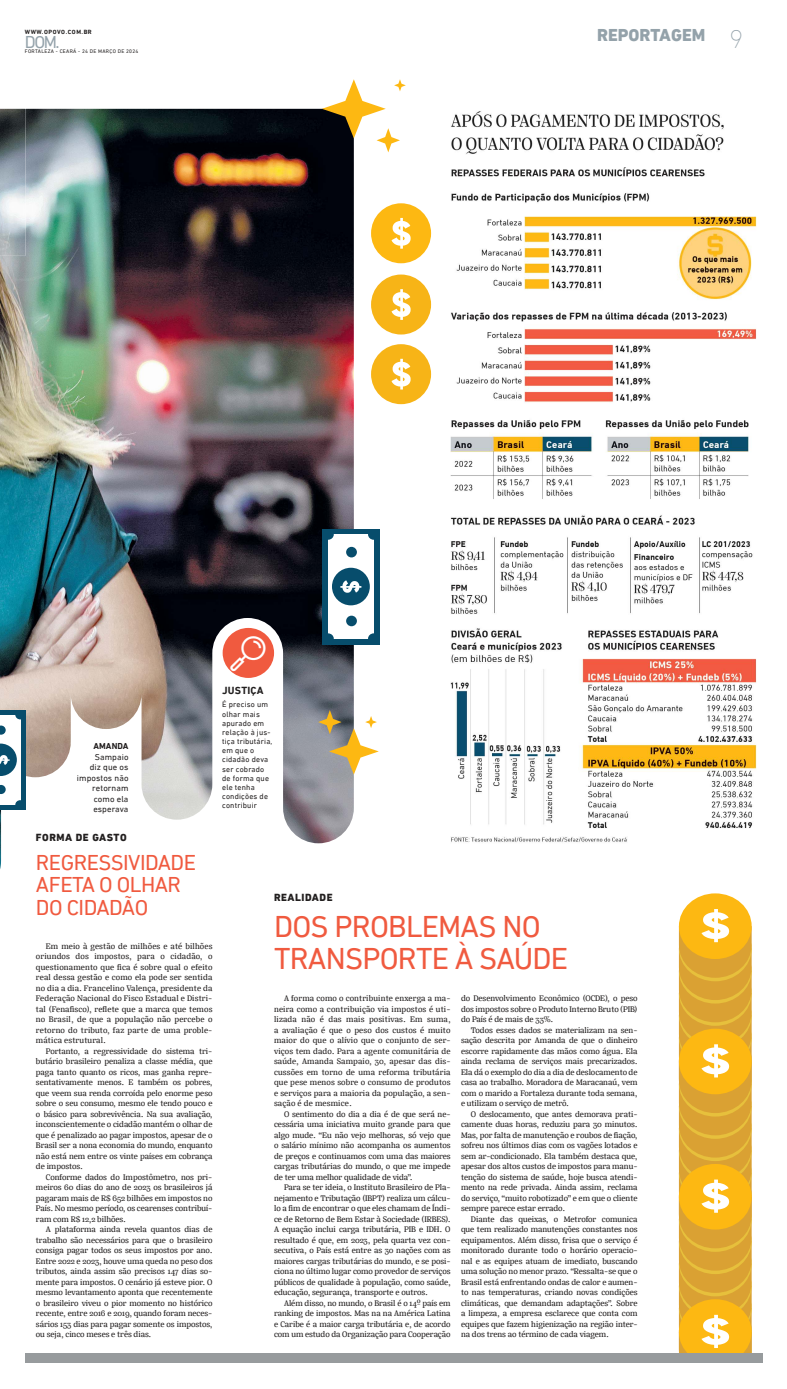
<style>
.page{position:relative;width:787px;height:1389px;background:#fff}
.page>*{position:absolute;margin:0;border:0;box-sizing:border-box;transform-origin:0 0}
.t1{font:30.62px/31.5px "DIN Next LT Pro";letter-spacing:-.025em;color:#f05a3f}
.t2{font:200 26.25px "DIN Next LT Pro";color:#94a2aa}
.t3{font:21.88px/22.8px "DIN Next LT Pro";letter-spacing:-.025em;color:#f05a3f}
.t4{font:800 17.5px "DIN Next LT Pro";color:#94a2aa}
.t5{font:17.5px "DIN Next LT Pro";color:#94a2aa}
.t6{font:800 10.5px "DIN Next LT Pro";letter-spacing:.05em;color:#221f1f}
.t7{font:700 10.5px "DIN Next LT Pro";letter-spacing:.025em;color:#221f1f}
.t8{font:8.75px/10.5px "Silva Text";letter-spacing:-.01em;color:#221f1f;text-align:justify}
.t9{font:8.75px/10.5px "DIN Next LT Pro";letter-spacing:.01em;color:#221f1f;text-align:right}
.t10{font:700 8.75px "DIN Next LT Pro";letter-spacing:.01em;color:#221f1f}
.t11{font:7.88px/9.2px "DIN Next LT Pro";letter-spacing:.02em;color:#221f1f}
.t12{font:700 6.12px "DIN Next LT Pro";letter-spacing:.09em;color:#221f1f}
.t13{font:5.25px "DIN Next LT Pro";letter-spacing:.06em;color:#221f1f}
</style>
<div class="page">
<img style="left:0;top:109px;width:354px;height:760px">
<svg style="left:0;top:710px;width:25px;height:100px"></svg>
<div style="left:0;top:715px;width:20px;height:90px;background:#fff"></div>
<svg style="left:0;top:785px;width:6px;height:9px"></svg>
<svg style="left:0;top:726px;width:6px;height:9px"></svg>
<div style="left:15px;top:800px;width:10px;height:9px;background:#074d6c;border-radius:50%"></div>
<div style="left:15px;top:710px;width:10px;height:9px;background:#074d6c;border-radius:50%"></div>
<svg style="left:0;top:744px;width:17px;height:32px"></svg>
<div style="left:322px;top:529px;width:57px;height:115px;background:#074d6c"></div>
<div style="left:328px;top:534px;width:45px;height:105px;background:#fff"></div>
<div style="left:332px;top:568px;width:37px;height:37px;background:#074d6c;border-radius:50%"></div>
<div style="left:346px;top:616px;width:11px;height:10px;background:#074d6c;border-radius:50%"></div>
<div style="left:346px;top:547px;width:11px;height:10px;background:#074d6c;border-radius:50%"></div>
<div style="left:368px;top:633px;width:11px;height:11px;background:#074d6c;border-radius:50%"></div>
<div style="left:368px;top:529px;width:11px;height:11px;background:#074d6c;border-radius:50%"></div>
<div style="left:322px;top:633px;width:11px;height:11px;background:#074d6c;border-radius:50%"></div>
<div style="left:322px;top:529px;width:11px;height:11px;background:#074d6c;border-radius:50%"></div>
<svg style="left:340px;top:580px;width:21px;height:13px"></svg>
<div style="left:371px;top:344px;width:60px;height:60px;background:#f7b417;border-radius:50%"></div>
<svg style="left:391px;top:359px;width:19px;height:31px"></svg>
<div style="left:371px;top:275px;width:60px;height:60px;background:#f7b417;border-radius:50%"></div>
<svg style="left:391px;top:289px;width:19px;height:31px"></svg>
<div style="left:371px;top:203px;width:60px;height:60px;background:#fdb812;border-radius:50%"></div>
<svg style="left:391px;top:218px;width:19px;height:31px"></svg>
<svg style="left:318px;top:710px;width:60px;height:65px"></svg>
<img style="left:450px;top:111px;width:307px;height:731px">
<div style="left:678px;top:893px;width:73px;height:66px;background:#fdb812;border-radius:50%"></div>
<svg style="left:678px;top:909px;width:73px;height:444px;background:#eab337"></svg>
<div style="left:222px;top:628px;width:52px;height:50px;background:#f05a3f;border-radius:50%"></div>
<svg style="left:322px;top:79px;width:83px;height:73px"></svg>
<img style="left:0;top:108px;width:25px;height:148px">
<div style="left:25px;top:1358px;width:736px;height:5px;background:#979b9d"></div>
<div style="left:25px;top:1353px;width:736px;height:5px;background:#979b9d"></div>
<p class="t12" style="left:25px;top:30px;width:68px">WWW.OPOVO.COM.BR</p>
<h3 class="t5" style="left:25px;top:32px;width:36px">DOM.</h3>
<p class="t13" style="left:25px;top:49px;width:115px">FORTALEZA - CEARÁ - 24 DE MARÇO DE 2024</p>
<h3 class="t4" style="left:596px;top:25px;width:110px">REPORTAGEM</h3>
<h2 class="t2" style="left:729px;top:24px;width:15px">9</h2>
<p class="t10" style="left:93px;top:743px;width:37px">AMANDA</p>
<p class="t9" style="left:77px;top:751px;width:53px">Sampaio<br>diz que os impostos não retornam como ela esperava</p>
<p class="t6" style="left:36px;top:831px;width:92px">FORMA DE GASTO</p>
<h3 class="t3" style="left:36px;top:851px;width:161px">REGRESSIVIDADE<br>AFETA O OLHAR<br>DO CIDADÃO</h3>
<p class="t8" style="left:36px;top:941px;width:178px;text-indent:10px">Em meio à gestão de milhões e até bilhões oriundos dos impostos, para o cidadão, o questionamento que fica é sobre qual o efeito real dessa gestão e como ela pode ser sentida no dia a dia. Francelino Valença, presidente da Federação Nacional do Fisco Estadual e Distri&shy;tal (Fenafisco), reflete que a marca que temos no Brasil, de que a população não percebe o retorno do tributo, faz parte de uma proble&shy;mática estrutural.</p>
<p class="t8" style="left:36px;top:1046px;width:178px;text-indent:10px">Portanto, a regressividade do sistema tri&shy;butário brasileiro penaliza a classe média, que paga tanto quanto os ricos, mas ganha repre&shy;sentativamente menos. E também os pobres, que veem sua renda corroída pelo enorme peso sobre o seu consumo, mesmo ele tendo pouco e o básico para sobrevivência. Na sua avaliação, inconscientemente o cidadão mantém o olhar de que é penalizado ao pagar impostos, apesar de o Brasil ser a nona economia do mundo, enquanto não está nem entre os vinte países em cobrança de impostos.</p>
<p class="t8" style="left:36px;top:1172px;width:178px;text-indent:10px">Conforme dados do Impostômetro, nos pri&shy;meiros 60 dias do ano de 2023 os brasileiros já pagaram mais de R$ 652 bilhões em impostos no País. No mesmo período, os cearenses contribuí&shy;ram com R$ 12,2 bilhões.</p>
<p class="t8" style="left:36px;top:1224px;width:178px;text-indent:10px">A plataforma ainda revela quantos dias de trabalho são necessários para que o brasileiro consiga pagar todos os seus impostos por ano.<br>Entre 2022 e 2023, houve uma queda no peso dos tributos, ainda assim são precisos 147 dias so&shy;mente para impostos. O cenário já esteve pior. O mesmo levantamento aponta que recentemente o brasileiro viveu o pior momento no histórico recente, entre 2016 e 2019, quando foram neces&shy;sários 153 dias para pagar somente os impostos, ou seja, cinco meses e três dias.</p>
<p class="t7" style="left:222px;top:687px;width:43px">JUSTIÇA</p>
<p class="t11" style="left:222px;top:700px;width:52px">É preciso um olhar mais apurado em relação à jus&shy;tiça tributária, em que o cidadão deva ser cobrado de forma que ele tenha condições de contribuir</p>
<p class="t6" style="left:274px;top:892px;width:60px">REALIDADE</p>
<h1 class="t1" style="left:274px;top:911px;width:295px">DOS PROBLEMAS NO<br>TRANSPORTE À SAÚDE</h1>
<p class="t8" style="left:274px;top:993px;width:178px;text-indent:10px">A forma como o contribuinte enxerga a ma&shy;neira como a contribuição via impostos é uti&shy;lizada não é das mais positivas. Em suma, a avaliação é que o peso dos custos é muito maior do que o alívio que o conjunto de ser&shy;viços tem dado. Para a agente comunitária de saúde, Amanda Sampaio, 30, apesar das dis&shy;cussões em torno de uma reforma tributária que pese menos sobre o consumo de produtos e serviços para a maioria da população, a sen&shy;sação é de mesmice.</p>
<p class="t8" style="left:274px;top:1109px;width:178px;text-indent:10px">O sentimento do dia a dia é de que será ne&shy;cessária uma iniciativa muito grande para que algo mude. “Eu não vejo melhoras, só vejo que o salário mínimo não acompanha os aumentos de preços e continuamos com uma das maiores cargas tributárias do mundo, o que me impede de ter uma melhor qualidade de vida”.</p>
<p class="t8" style="left:274px;top:1182px;width:178px;text-indent:10px">Para se ter ideia, o Instituto Brasileiro de Pla&shy;nejamento e Tributação (IBPT) realiza um cálcu&shy;lo a fim de encontrar o que eles chamam de Índi&shy;ce de Retorno de Bem Estar à Sociedade (IRBES).<br>A equação inclui carga tributária, PIB e IDH. O resultado é que, em 2023, pela quarta vez con&shy;secutiva, o País está entre as 30 nações com as maiores cargas tributárias do mundo, e se posi&shy;ciona no último lugar como provedor de serviços públicos de qualidade à população, como saúde, educação, segurança, transporte e outros.</p>
<p class="t8" style="left:274px;top:1298px;width:178px;text-indent:10px">Além disso, no mundo, o Brasil é o 14º país em ranking de impostos. Mas na na América Latina e Caribe é a maior carga tributária e, de acordo com um estudo da Organização para Cooperação</p>
<p class="t8" style="left:461px;top:993px;width:178px">do Desenvolvimento Econômico (OCDE), o peso dos impostos sobre o Produto Interno Bruto (PIB) do País é de mais de 33%.</p>
<p class="t8" style="left:461px;top:1025px;width:178px;text-indent:10px">Todos esses dados se materializam na sen&shy;sação descrita por Amanda de que o dinheiro escorre rapidamente das mãos como água. Ela ainda reclama de serviços mais precarizados.<br>Ela dá o exemplo do dia a dia de deslocamento de casa ao trabalho. Moradora de Maracanaú, vem com o marido a Fortaleza durante toda semana, e utilizam o serviço de metrô.</p>
<p class="t8" style="left:461px;top:1109px;width:178px;text-indent:10px">O deslocamento, que antes demorava prati&shy;camente duas horas, reduziu para 30 minutos.<br>Mas, por falta de manutenção e roubos de fiação, sofreu nos últimos dias com os vagões lotados e sem ar-condicionado. Ela também destaca que, apesar dos altos custos de impostos para manu&shy;tenção do sistema de saúde, hoje busca atendi&shy;mento na rede privada. Ainda assim, reclama do serviço, “muito robotizado” e em que o cliente sempre parece estar errado.</p>
<p class="t8" style="left:461px;top:1214px;width:178px;text-indent:10px">Diante das queixas, o Metrofor comunica que tem realizado manutenções constantes nos equipamentos. Além disso, frisa que o serviço é monitorado durante todo o horário operacio&shy;nal e as equipes atuam de imediato, buscando uma solução no menor prazo. “Ressalta-se que o Brasil está enfrentando ondas de calor e aumen&shy;to nas temperaturas, criando novas condições climáticas, que demandam adaptações”. Sobre a limpeza, a empresa esclarece que conta com equipes que fazem higienização na região inter&shy;na dos trens ao término de cada viagem.</p>
</div>
